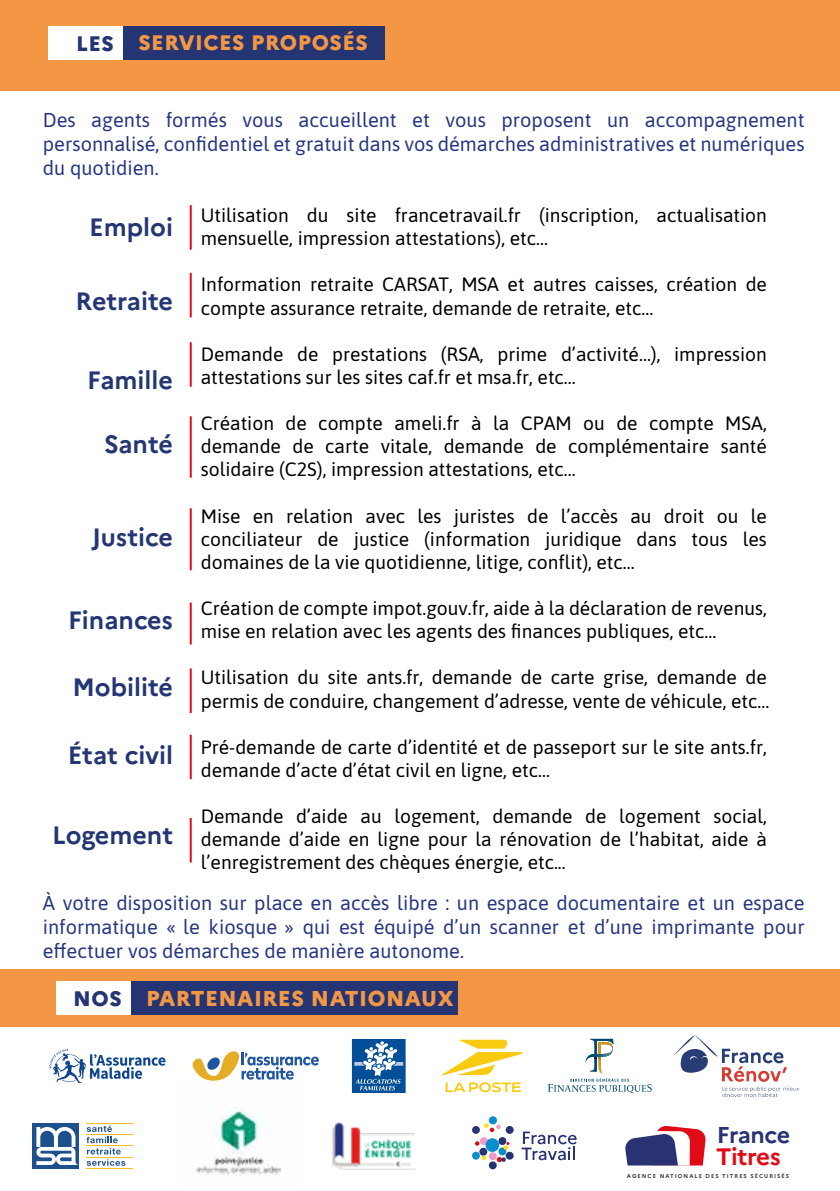
<style>
.page{position:relative;width:840px;height:1191px;background:#fff}
.page>*{position:absolute;margin:0;border:0;box-sizing:border-box;transform-origin:0 0}
.t1{font:700 25px "Marianne";color:#243673}
.t2{font:700 23.8px "Marianne";letter-spacing:-.025em;color:#e10b17}
.t3{font:700 22.8px "Marianne";letter-spacing:-.025em;color:#263473}
.t4{font:800 21.4px "Marianne";letter-spacing:.025em;color:#f49745}
.t5{font:800 21px "Marianne";letter-spacing:.025em;color:#f49745}
.t6{font:20px/24px "Asap";color:#263780;text-align:justify}
.t7{font:19.2px/23.2px "Asap";color:#010000}
.t8{font:700 5.6px "Marianne";letter-spacing:.185em;color:#373838}
.s1{color:#253573}
.s2{font-size:21px;color:#253573}
</style>
<div class="page">
<div style="left:0;top:0;width:839px;height:90px;background:#f49745"></div>
<img style="left:196px;top:1108px;width:85px;height:68px">
<div style="left:123px;top:26px;width:261px;height:33px;background:#253573"></div>
<div style="left:48px;top:26px;width:75px;height:33px;background:#fff"></div>
<div style="left:0;top:969px;width:839px;height:57px;background:#f49745"></div>
<div style="left:350px;top:1037px;width:57px;height:58px;background:#004f98;border:2px solid #fff"></div>
<svg style="left:354px;top:1041px;width:49px;height:49px"></svg>
<svg style="left:547px;top:1038px;width:104px;height:55px"></svg>
<svg style="left:49px;top:1049px;width:116px;height:34px"></svg>
<svg style="left:86px;top:1125px;width:39px;height:40px"></svg>
<hr style="left:86px;top:1123px;width:46px;height:1px;background:#f9bd2a">
<hr style="left:86px;top:1134px;width:46px;height:1px;background:#f9bd2a">
<hr style="left:86px;top:1145px;width:46px;height:1px;background:#f9bd2a">
<hr style="left:86px;top:1157px;width:46px;height:1px;background:#f9bd2a">
<hr style="left:86px;top:1168px;width:46px;height:1px;background:#f9bd2a">
<div style="left:32px;top:1123px;width:47px;height:45px;background:#1e508e"></div>
<svg style="left:36px;top:1127px;width:43px;height:38px"></svg>
<svg style="left:442px;top:1039px;width:80px;height:36px"></svg>
<svg style="left:445px;top:1082px;width:75px;height:10px"></svg>
<div style="left:505px;top:1151px;width:8px;height:8px;background:#273373;border-radius:50%"></div>
<div style="left:479px;top:1137px;width:8px;height:8px;background:#f19dc3;border-radius:50%"></div>
<div style="left:498px;top:1147px;width:8px;height:8px;background:#098dcd;border-radius:50%"></div>
<div style="left:488px;top:1152px;width:8px;height:8px;background:#f19dc3;border-radius:50%"></div>
<div style="left:488px;top:1161px;width:8px;height:8px;background:#273373;border-radius:50%"></div>
<div style="left:505px;top:1126px;width:8px;height:7px;background:#273373;border-radius:50%"></div>
<div style="left:498px;top:1137px;width:8px;height:8px;background:#273373;border-radius:50%"></div>
<div style="left:479px;top:1147px;width:8px;height:8px;background:#273373;border-radius:50%"></div>
<svg style="left:471px;top:1125px;width:9px;height:9px"></svg>
<svg style="left:475px;top:1141px;width:4px;height:4px"></svg>
<svg style="left:481px;top:1155px;width:5px;height:5px"></svg>
<svg style="left:503px;top:1141px;width:6px;height:9px"></svg>
<svg style="left:496px;top:1156px;width:10px;height:6px"></svg>
<svg style="left:484px;top:1123px;width:16px;height:9px"></svg>
<div style="left:488px;top:1116px;width:8px;height:8px;background:#098dcd;border-radius:50%"></div>
<div style="left:472px;top:1151px;width:7px;height:8px;background:#098dcd;border-radius:50%"></div>
<div style="left:485px;top:1138px;width:14px;height:14px;background:#098dcd;border-radius:50%"></div>
<svg style="left:521px;top:1131px;width:55px;height:29px"></svg>
<svg style="left:192px;top:1051px;width:126px;height:29px"></svg>
<div style="left:131px;top:981px;width:327px;height:33px;background:#253573"></div>
<div style="left:56px;top:981px;width:75px;height:33px;background:#fff"></div>
<hr style="left:190px;top:205px;width:2px;height:45px;background:#e00e1a">
<hr style="left:190px;top:273px;width:2px;height:44px;background:#e00e1a">
<hr style="left:190px;top:342px;width:2px;height:45px;background:#e00e1a">
<hr style="left:190px;top:668px;width:2px;height:45px;background:#e00e1a">
<hr style="left:190px;top:734px;width:2px;height:45px;background:#e00e1a">
<hr style="left:190px;top:818px;width:2px;height:44px;background:#e00e1a">
<hr style="left:190px;top:416px;width:2px;height:62px;background:#e00e1a">
<hr style="left:190px;top:508px;width:2px;height:62px;background:#e00e1a">
<hr style="left:190px;top:602px;width:2px;height:42px;background:#e00e1a">
<img style="left:332px;top:1122px;width:82px;height:47px">
<svg style="left:674px;top:1035px;width:124px;height:62px"></svg>
<svg style="left:625px;top:1126px;width:80px;height:39px"></svg>
<p class="t5" style="left:76px;top:30px;width:293px"><span class="s1">LES</span> SERVICES PROPOSÉS</p>
<p class="t6" style="left:43px;top:107px;width:762px">Des agents formés vous accueillent et vous proposent un accompagnement personnalisé, confidentiel et gratuit dans vos démarches administratives et numériques du quotidien.</p>
<h1 class="t1" style="left:89px;top:212px;width:85px">Emploi</h1>
<p class="t7" style="left:201px;top:203px;width:567px">Utilisation du site francetravail.fr (inscription, actualisation mensuelle, impression attestations), etc…</p>
<p class="t7" style="left:201px;top:272px;width:567px">Information retraite CARSAT, MSA et autres caisses, création de compte assurance retraite, demande de retraite, etc…</p>
<p class="t7" style="left:201px;top:341px;width:567px">Demande de prestations (RSA, prime d’activité…), impression attestations sur les sites caf.fr et msa.fr, etc…</p>
<p class="t7" style="left:201px;top:411px;width:567px;text-align:justify">Création de compte ameli.fr à la CPAM ou de compte MSA, demande de carte vitale, demande de complémentaire santé solidaire (C2S), impression attestations, etc…</p>
<p class="t7" style="left:201px;top:503px;width:567px;text-align:justify">Mise en relation avec les juristes de l’accès au droit ou le conciliateur de justice (information juridique dans tous les domaines de la vie quotidienne, litige, conflit), etc…</p>
<p class="t7" style="left:201px;top:596px;width:567px">Création de compte impot.gouv.fr, aide à la déclaration de revenus, mise en relation avec les agents des finances publiques, etc…</p>
<p class="t7" style="left:201px;top:665px;width:569px">Utilisation du site ants.fr, demande de carte grise, demande de permis de conduire, changement d’adresse, vente de véhicule, etc…</p>
<p class="t7" style="left:201px;top:734px;width:567px">Pré-demande de carte d’identité et de passeport sur le site ants.fr, demande d’acte d’état civil en ligne, etc…</p>
<p class="t7" style="left:201px;top:804px;width:567px;text-align:justify">Demande d’aide au logement, demande de logement social, demande d’aide en ligne pour la rénovation de l’habitat, aide à l’enregistrement des chèques énergie, etc...</p>
<h1 class="t1" style="left:75px;top:286px;width:99px">Retraite</h1>
<h1 class="t1" style="left:87px;top:364px;width:87px">Famille</h1>
<h1 class="t1" style="left:104px;top:428px;width:70px">Santé</h1>
<h1 class="t1" style="left:92px;top:522px;width:82px">Justice</h1>
<h1 class="t1" style="left:68px;top:605px;width:106px">Finances</h1>
<h1 class="t1" style="left:72px;top:672px;width:102px">Mobilité</h1>
<h1 class="t1" style="left:68px;top:740px;width:107px">État civil</h1>
<h1 class="t1" style="left:52px;top:820px;width:122px">Logement</h1>
<p class="t6" style="left:43px;top:890px;width:762px">À votre disposition sur place en accès libre : un espace documentaire et un espace informatique « le kiosque » qui est équipé d’un scanner et d’une imprimante pour effectuer vos démarches de manière autonome.</p>
<p class="t4" style="left:73px;top:985px;width:382px"><span class="s2">NOS</span> PARTENAIRES NATIONAUX</p>
<p class="t3" style="left:716px;top:1120px;width:75px">France</p>
<p class="t2" style="left:715px;top:1142px;width:66px">Titres</p>
<p class="t8" style="left:626px;top:1172px;width:164px">AGENCE NATIONALE DES TITRES SÉCURISÉS</p>
</div>
